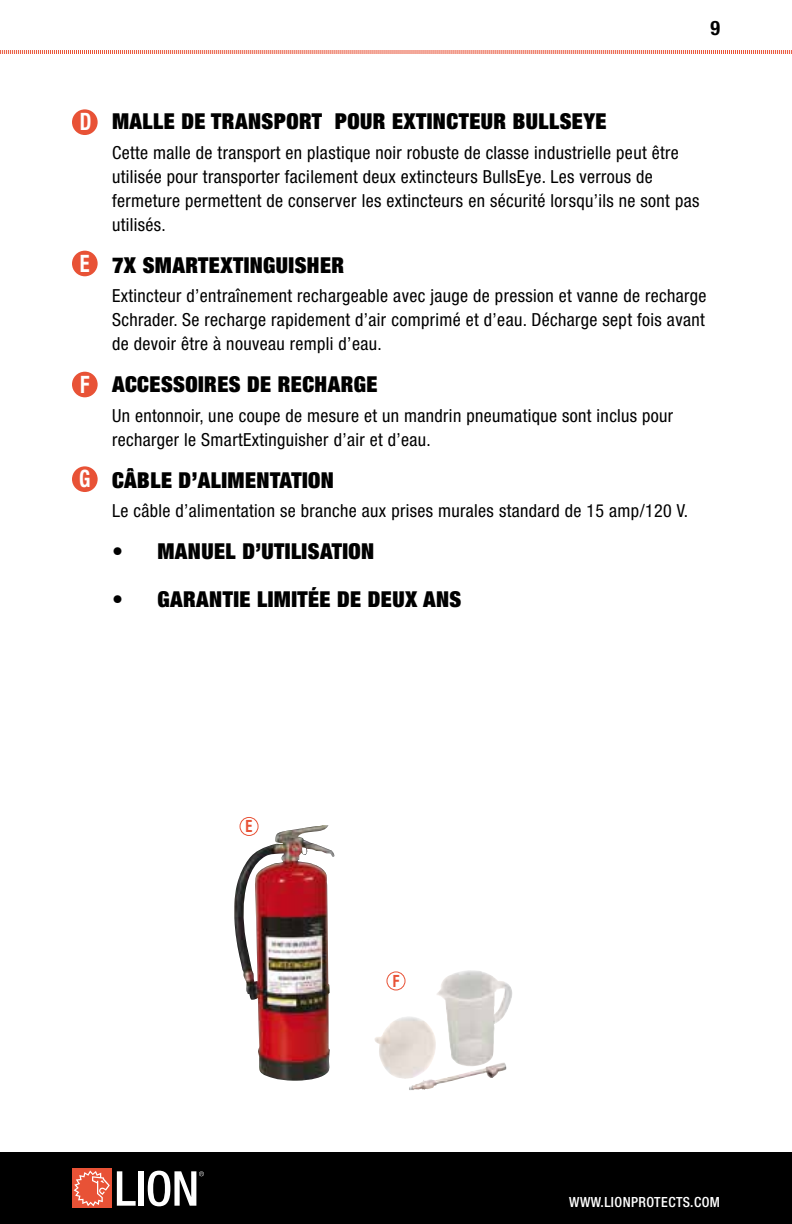
<style>
.page{position:relative;width:792px;height:1224px;background:#fff}
.page>*{position:absolute;margin:0;border:0;box-sizing:border-box;transform-origin:0 0}
.t1{font:700 condensed 24px "Helvetica Neue LT Std";color:#fff;scale:.85 1}
.t2{font:900 condensed 22px "Helvetica Neue LT Std";letter-spacing:.02em;color:#000}
.t3{font:700 condensed 20px "Helvetica Neue LT Std";color:#000}
.t4{font:condensed 18px/24px "Helvetica Neue LT Std";letter-spacing:.02em;color:#000}
.t5{font:700 condensed 16.8px "Helvetica Neue LT Std";color:#e85236;scale:.85 1}
.t6{font:500 condensed 14px "Helvetica Neue LT Std";letter-spacing:.03em;color:#fff}
</style>
<div class="page">
<div style="left:0;top:1152px;width:792px;height:72px;background:#000"></div>
<svg style="left:0;top:50px;width:792px;height:4px;background:#f2a799"></svg>
<div style="left:72px;top:109px;width:26px;height:26px;background:#e85236;border-radius:50%"></div>
<div style="left:72px;top:251px;width:26px;height:25px;background:#e85236;border-radius:50%"></div>
<div style="left:72px;top:372px;width:26px;height:25px;background:#e85236;border-radius:50%"></div>
<div style="left:72px;top:466px;width:26px;height:26px;background:#e85236;border-radius:50%"></div>
<img style="left:234px;top:825px;width:101px;height:256px">
<img style="left:374px;top:970px;width:138px;height:120px">
<div style="left:240px;top:817px;width:18px;height:18px;background:#fff;border-radius:50%"></div>
<div style="left:240px;top:817px;width:19px;height:19px;border:1px solid #e85236;border-radius:50%"></div>
<div style="left:387px;top:972px;width:18px;height:18px;background:#fff;border-radius:50%"></div>
<div style="left:386px;top:971px;width:20px;height:19px;border:1px solid #e85236;border-radius:50%"></div>
<svg style="left:117px;top:1171px;width:19px;height:35px"></svg>
<div style="left:138px;top:1171px;width:6px;height:35px;background:#fff"></div>
<div style="left:72px;top:1169px;width:40px;height:39px;background:#e85236"></div>
<svg style="left:74px;top:1170px;width:36px;height:36px"></svg>
<svg style="left:148px;top:1171px;width:56px;height:35px"></svg>
<p class="t3" style="left:710px;top:16px;width:11px">9</p>
<h1 class="t1" style="left:80px;top:107px;width:15px">D</h1>
<h1 class="t1" style="left:80px;top:249px;width:13px">E</h1>
<h1 class="t1" style="left:80px;top:370px;width:13px">F</h1>
<h1 class="t1" style="left:79px;top:464px;width:15px">G</h1>
<p class="t2" style="left:112px;top:107px;width:496px">MALLE DE TRANSPORT POUR EXTINCTEUR BULLSEYE</p>
<p class="t4" style="left:112px;top:140px;width:589px">Cette malle de transport en plastique noir robuste de classe industrielle peut être utilisée pour transporter facilement deux extincteurs BullsEye. Les verrous de fermeture permettent de conserver les extincteurs en sécurité lorsqu’ils ne sont pas utilisés.</p>
<p class="t2" style="left:112px;top:251px;width:234px">7X SMARTEXTINGUISHER</p>
<p class="t4" style="left:112px;top:284px;width:596px;text-align:justify">Extincteur d’entraînement rechargeable avec jauge de pression et vanne de recharge Schrader. Se recharge rapidement d’air comprimé et d’eau. Décharge sept fois avant de devoir être à nouveau rempli d’eau.</p>
<p class="t2" style="left:112px;top:370px;width:267px">ACCESSOIRES DE RECHARGE</p>
<p class="t4" style="left:112px;top:403px;width:563px">Un entonnoir, une coupe de mesure et un mandrin pneumatique sont inclus pour recharger le SmartExtinguisher d’air et d’eau.</p>
<p class="t2" style="left:112px;top:466px;width:223px">CÂBLE D’ALIMENTATION</p>
<p class="t4" style="left:112px;top:499px;width:578px">Le câble d’alimentation se branche aux prises murales standard de 15 amp/120 V.</p>
<p class="t2" style="left:112px;top:537px;width:264px">• MANUEL D’UTILISATION</p>
<p class="t2" style="left:112px;top:585px;width:351px">• GARANTIE LIMITÉE DE DEUX ANS</p>
<p class="t5" style="left:246px;top:816px;width:10px">E</p>
<p class="t5" style="left:393px;top:971px;width:9px">F</p>
<p class="t6" style="left:569px;top:1193px;width:152px">WWW.LIONPROTECTS.COM</p>
</div>
